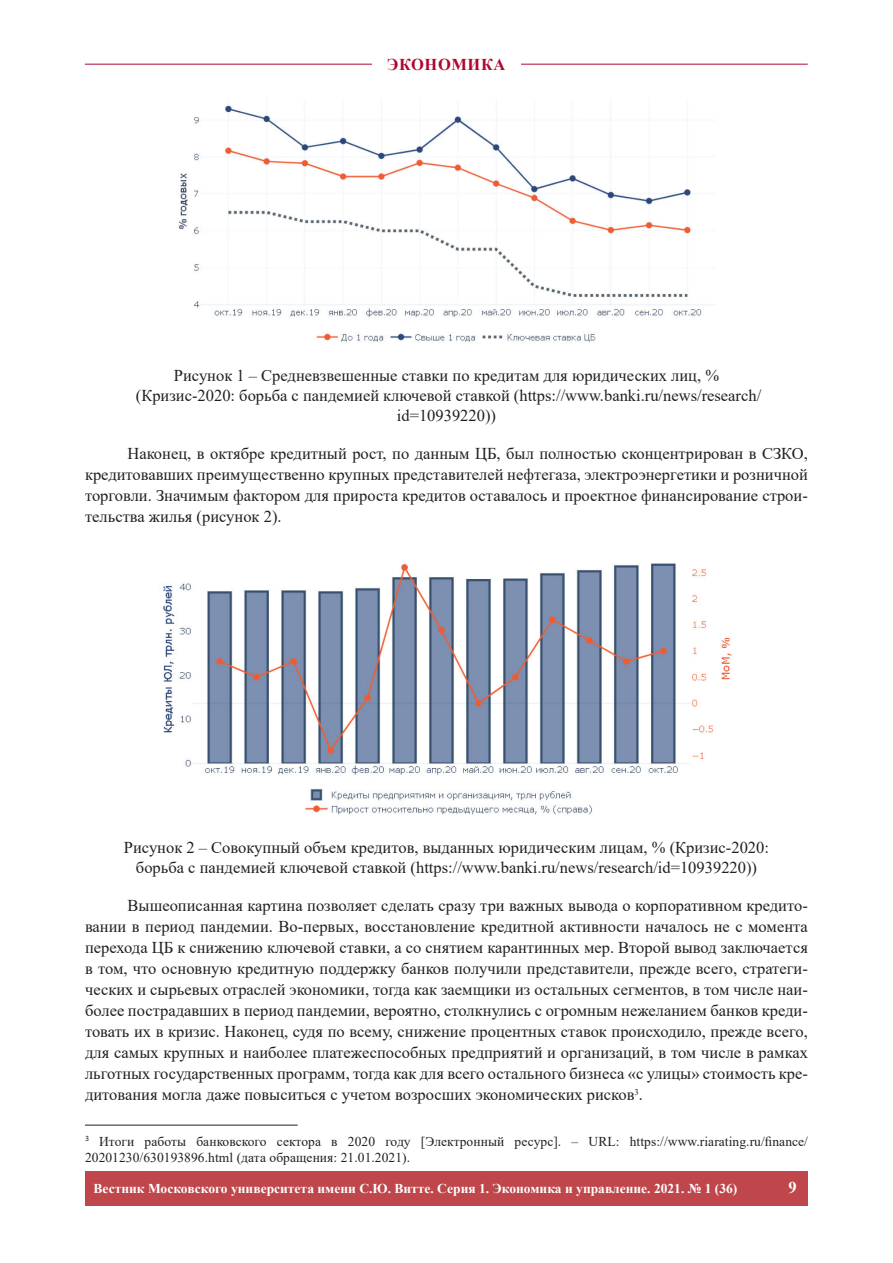
<style>
.page{position:relative;width:893px;height:1263px;background:#fff}
.page>*{position:absolute;margin:0;border:0;box-sizing:border-box;transform-origin:0 0}
.t1{font:16.5px/21px "Times New Roman";color:#231f20;text-align:center}
.t2{font:700 16.5px "Times New Roman";letter-spacing:.035em;color:#b00630}
.t3{font:700 16.5px "Times New Roman";color:#fff}
.t4{font:13.5px/16.2px "Times New Roman";letter-spacing:.005em;color:#231f20}
.t5{font:700 13.5px "Times New Roman";color:#fff}
</style>
<div class="page">
<hr style="left:85px;top:64px;width:723px;height:1px;background:#b00630">
<div style="left:372px;top:58px;width:149px;height:12px;background:#fff"></div>
<div style="left:85px;top:1171px;width:723px;height:34px;background:#bf464b"></div>
<img style="left:178px;top:99px;width:537px;height:243px">
<img style="left:163px;top:563px;width:569px;height:252px">
<hr style="left:85px;top:1125px;width:213px;height:1px;background:#231f20">
<p class="t2" style="left:387px;top:52px;width:120px">ЭКОНОМИКА</p>
<p class="t1" style="left:136px;top:365px;width:627px;line-height:19.8px">Рисунок 1 – Средневзвешенные ставки по кредитам для юридических лиц, % (Кризис-2020: борьба с пандемией ключевой ставкой (https://www.banki.ru/news/research/ id=10939220))</p>
<p class="t1" style="left:85px;top:442px;width:724px;text-align:justify;text-indent:43px">Наконец, в октябре кредитный рост, по данным ЦБ, был полностью сконцентрирован в СЗКО, кредитовавших преимущественно крупных представителей нефтегаза, электроэнергетики и розничной торговли. Значимым фактором для прироста кредитов оставалось и проектное финансирование строи&shy;тельства жилья (рисунок 2).</p>
<p class="t1" style="left:124px;top:837px;width:647px;line-height:19.8px">Рисунок 2 – Совокупный объем кредитов, выданных юридическим лицам, % (Кризис-2020: борьба с пандемией ключевой ставкой (https://www.banki.ru/news/research/id=10939220))</p>
<p class="t1" style="left:85px;top:894px;width:724px;text-align:justify;text-indent:43px">Вышеописанная картина позволяет сделать сразу три важных вывода о корпоративном кредито&shy;вании в период пандемии. Во-первых, восстановление кредитной активности началось не с момента перехода ЦБ к снижению ключевой ставки, а со снятием карантинных мер. Второй вывод заключается в том, что основную кредитную поддержку банков получили представители, прежде всего, стратеги&shy;ческих и сырьевых отраслей экономики, тогда как заемщики из остальных сегментов, в том числе наи&shy;более пострадавших в период пандемии, вероятно, столкнулись с огромным нежеланием банков креди&shy;товать их в кризис. Наконец, судя по всему, снижение процентных ставок происходило, прежде всего, для самых крупных и наиболее платежеспособных предприятий и организаций, в том числе в рамках льготных государственных программ, тогда как для всего остального бизнеса «с улицы» стоимость кре&shy;дитования могла даже повыситься с учетом возросших экономических рисков<sup>3</sup>.</p>
<p class="t4" style="left:85px;top:1132px;width:724px"><sup>3</sup> Итоги работы банковского сектора в 2020 году [Электронный ресурс]. – URL: https://www.riarating.ru/finance/<br>20201230/630193896.html (дата обращения: 21.01.2021).</p>
<p class="t5" style="left:94px;top:1179px;width:645px">Вестник Московского университета имени С.Ю. Витте. Серия 1. Экономика и управление. 2021. № 1 (36)</p>
<p class="t3" style="left:788px;top:1175px;width:10px">9</p>
</div>
